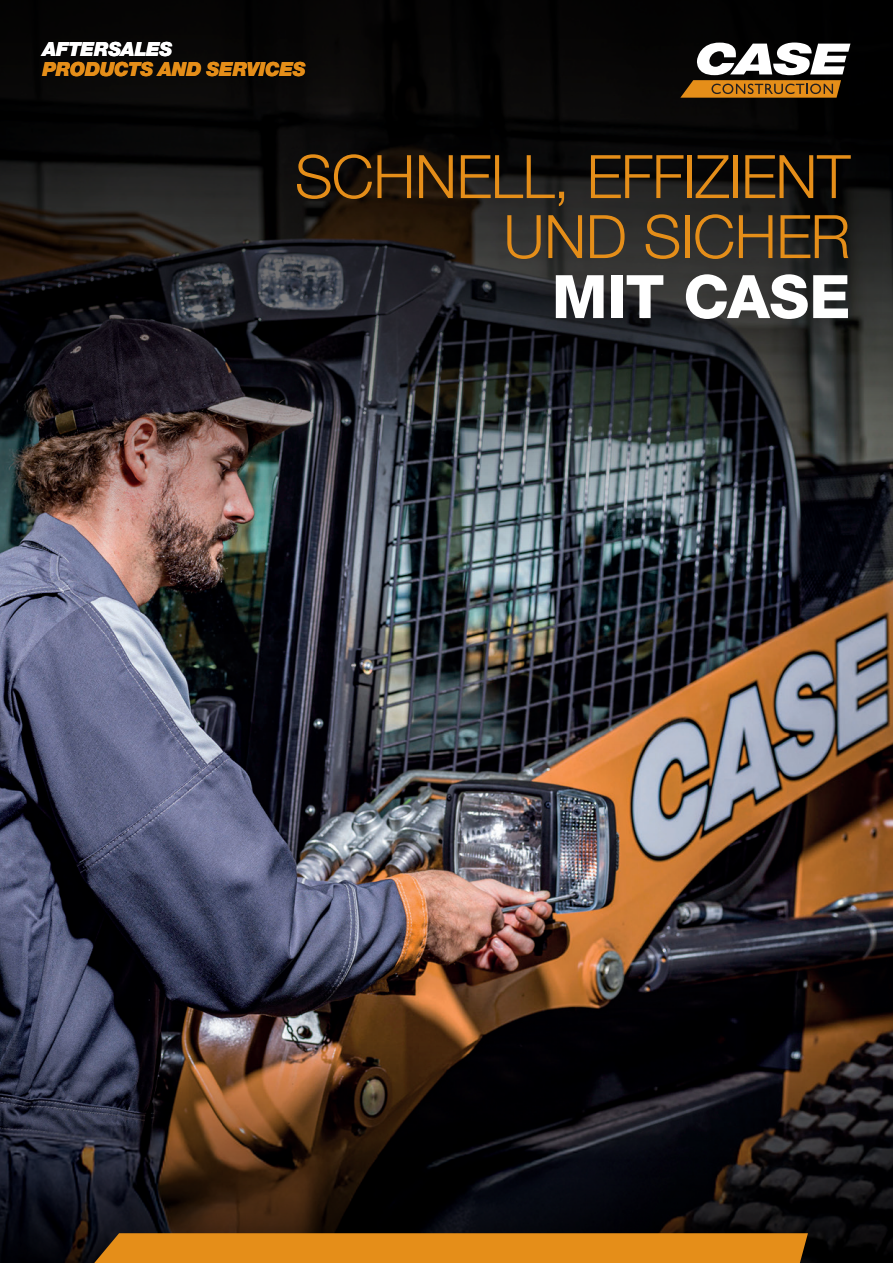
<style>
.page{position:relative;width:893px;height:1263px;background:#fff}
.page>*{position:absolute;margin:0;border:0;box-sizing:border-box;transform-origin:0 0}
.t1{font:300 60px/60px "Helvetica Neue LT Pro";letter-spacing:-.015em;color:#e58e19;text-align:right}
.t2{font:800 60px "Helvetica Neue LT Pro";letter-spacing:-.01em;color:#fff}
.t3{font:italic 900 19.5px "Helvetica Neue LT Pro";letter-spacing:-.015em;color:#e58e19}
.t4{font:italic 900 19.5px "Helvetica Neue LT Pro";letter-spacing:-.015em;color:#fff}
</style>
<div class="page">
<img style="left:0;top:634px;width:893px;height:374px">
<svg style="left:0;top:1008px;width:893px;height:255px;background:#261c1a"></svg>
<div style="left:94px;top:1233px;width:714px;height:30px;background:#e58e19"></div>
<img style="left:0;top:0;width:893px;height:634px">
<svg style="left:680px;top:42px;width:170px;height:56px"></svg>
<div style="left:260px;top:116px;width:626px;height:241px;background:#231f20;opacity:.75"></div>
<p class="t4" style="left:43px;top:37px;width:132px">AFTERSALES</p>
<p class="t3" style="left:43px;top:57px;width:265px">PRODUCTS AND SERVICES</p>
<p class="t1" style="left:295px;top:145px;width:557px">SCHNELL, EFFIZIENT<br>UND SICHER</p>
<p class="t2" style="left:552px;top:261px;width:300px">MIT CASE</p>
</div>
